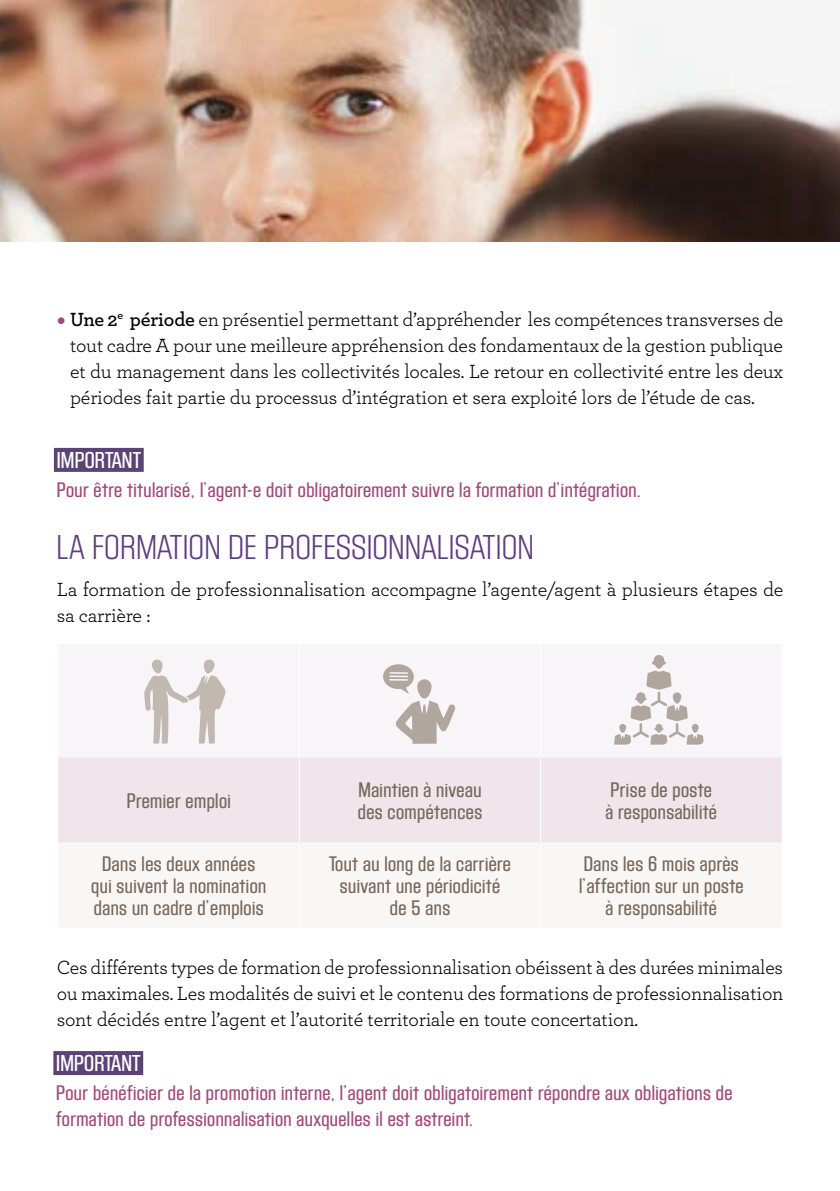
<style>
.page{position:relative;width:840px;height:1191px;background:#fff}
.page>*{position:absolute;margin:0;border:0;box-sizing:border-box;transform-origin:0 0}
.t1{font:36px "Block Gothic Light Cond";letter-spacing:.02em;color:#5f3d80}
.t2{font:24px "Block Gothic Med Cond";letter-spacing:.035em;color:#fff}
.t3{font:22px/22px "Block Gothic Med Cond";letter-spacing:.02em;color:#78685b;text-align:center}
.t4{font:22px/26px "Block Gothic Med Cond";letter-spacing:.02em;color:#a14b7b}
.t5{font:20px/26px "Archer";letter-spacing:-.01em;color:#000;text-align:justify}
.s1{font-weight:700;font-size:26px;color:#a14b7b}
.s2{font-weight:600}
</style>
<div class="page">
<div style="left:58px;top:757px;width:723px;height:85px;background:#f0e5eb"></div>
<svg style="left:58px;top:842px;width:723px;height:1px"></svg>
<hr style="left:299px;top:757px;width:1px;height:85px;background:#fff">
<hr style="left:299px;top:842px;width:1px;height:85px;background:#fff">
<hr style="left:540px;top:757px;width:1px;height:85px;background:#fff">
<hr style="left:540px;top:842px;width:1px;height:85px;background:#fff">
<svg style="left:383px;top:664px;width:73px;height:80px"></svg>
<svg style="left:144px;top:659px;width:82px;height:84px"></svg>
<img style="left:0;top:0;width:839px;height:242px">
<div style="left:53px;top:1051px;width:90px;height:24px;background:#5b4375"></div>
<div style="left:54px;top:448px;width:90px;height:24px;background:#5b4375"></div>
<svg style="left:614px;top:655px;width:89px;height:89px"></svg>
<p class="t5" style="left:70px;top:305px;width:714px;text-indent:-13px"><span class="s1">•</span> <span class="s2">Une 2</span><sup>e</sup> <span class="s2">période</span> en présentiel permettant d’appréhender les compétences transverses de tout cadre A pour une meilleure appréhension des fondamentaux de la gestion publique et du management dans les collectivités locales. Le retour en collectivité entre les deux périodes fait partie du processus d’intégration et sera exploité lors de l’étude de cas.</p>
<p class="t2" style="left:57px;top:447px;width:76px">important</p>
<p class="t4" style="left:57px;top:477px;width:585px">Pour être titularisé, l’agent-e doit obligatoirement suivre la formation d’intégration.</p>
<h1 class="t1" style="left:57px;top:528px;width:478px">LA FORMATION DE PROFESSIONNALISATION</h1>
<p class="t5" style="left:57px;top:576px;width:728px">La formation de professionnalisation accompagne l’agente/agent à plusieurs étapes de sa carrière :</p>
<p class="t3" style="left:127px;top:790px;width:105px">Premier emploi</p>
<p class="t3" style="left:357px;top:779px;width:126px;text-align:left">Maintien à niveau des compétences</p>
<p class="t3" style="left:605px;top:779px;width:113px;text-align:left">Prise de poste à responsabilité</p>
<p class="t3" style="left:91px;top:853px;width:176px">Dans les deux années qui suivent la nomination dans un cadre d’emplois</p>
<p class="t3" style="left:329px;top:853px;width:183px">Tout au long de la carrière suivant une périodicité de 5 ans</p>
<p class="t3" style="left:578px;top:853px;width:166px">Dans les 6 mois après l’affection sur un poste à responsabilité</p>
<p class="t5" style="left:57px;top:953px;width:727px">Ces différents types de formation de professionnalisation obéissent à des durées minimales ou maximales. Les modalités de suivi et le contenu des formations de professionnalisation sont décidés entre l’agent et l’autorité territoriale en toute concertation.</p>
<p class="t2" style="left:56px;top:1050px;width:76px">important</p>
<p class="t4" style="left:56px;top:1080px;width:677px">Pour bénéficier de la promotion interne, l’agent doit obligatoirement répondre aux obligations de formation de professionnalisation auxquelles il est astreint.</p>
</div>
